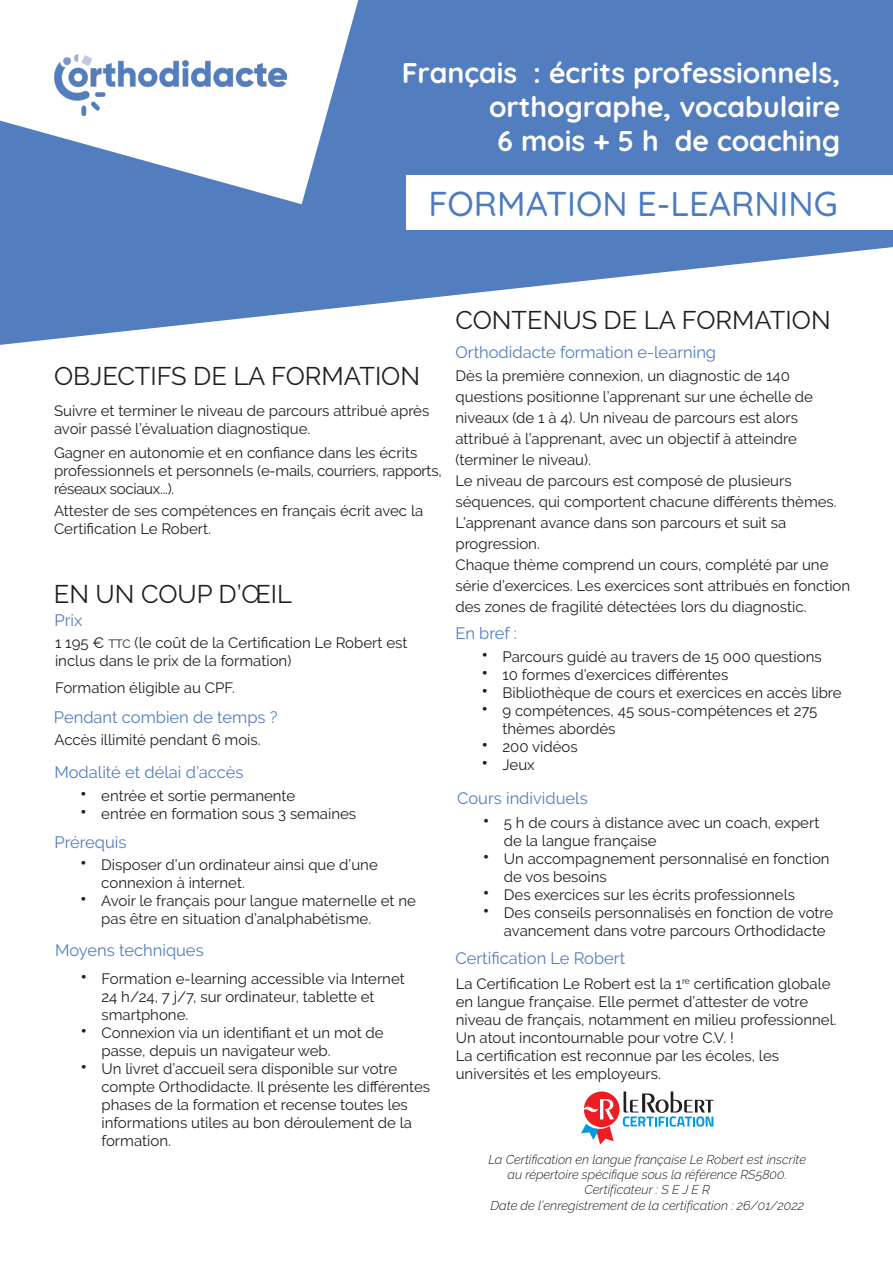
<style>
.page{position:relative;width:893px;height:1263px;background:#fff}
.page>*{position:absolute;margin:0;border:0;box-sizing:border-box;transform-origin:0 0}
.t1{font:500 34.5px "Quicksand";color:#4b7cbf}
.t2{font:700 28.5px/34.2px "Quicksand";color:#fff;text-align:justify}
.t3{font:25.5px "Raleway";color:#231f20}
.t4{font:16.5px "Raleway";color:#527dbf}
.sous_paragraphe{font:15px/18px "Raleway";color:#231f20}
.sous_paragraphe-2{font:italic 300 12.75px/15.3px "Raleway";color:#231f20;text-align:center}
.s1{font-size:12px}
.s2{font-size:21px}
</style>
<div class="page">
<svg style="left:0;top:0;width:893px;height:345px;fill:#527dbf"></svg>
<div style="left:407px;top:175px;width:486px;height:55px;background:#fff"></div>
<svg style="left:0;top:0;width:358px;height:204px"></svg>
<img style="left:54px;top:55px;width:232px;height:61px">
<svg style="left:581px;top:1091px;width:132px;height:53px"></svg>
<p class="t2" style="left:489px;top:52px;width:353px;text-indent:-87px">Français : écrits professionnels, orthographe, vocabulaire 6 mois + 5 h de coaching</p>
<p class="t1" style="left:428px;top:177px;width:411px">FORMATION E-LEARNING</p>
<p class="t3" style="left:455px;top:305px;width:377px">CONTENUS DE LA FORMATION</p>
<p class="t3" style="left:54px;top:361px;width:368px">OBJECTIFS DE LA FORMATION</p>
<p class="sous_paragraphe" style="left:54px;top:402px;width:377px">Suivre et terminer le niveau de parcours attribué après avoir passé l’évaluation diagnostique.</p>
<p class="sous_paragraphe" style="left:54px;top:443px;width:389px">Gagner en autonomie et en confiance dans les écrits professionnels et personnels (e-mails, courriers, rapports, réseaux sociaux...).</p>
<p class="sous_paragraphe" style="left:54px;top:502px;width:371px">Attester de ses compétences en français écrit avec la<br>Certification Le Robert.</p>
<p class="t3" style="left:54px;top:579px;width:240px">EN UN COUP D’ŒIL</p>
<p class="t4" style="left:54px;top:610px;width:29px">Prix</p>
<p class="sous_paragraphe" style="left:55px;top:634px;width:354px">1 195 € <span class="s1">TTC</span> (le coût de la Certification Le Robert est inclus dans le prix de la formation)</p>
<p class="sous_paragraphe" style="left:55px;top:679px;width:181px">Formation éligible au CPF.</p>
<p class="t4" style="left:54px;top:708px;width:225px">Pendant combien de temps ?</p>
<p class="sous_paragraphe" style="left:54px;top:731px;width:208px">Accès illimité pendant 6 mois.</p>
<p class="t4" style="left:54px;top:763px;width:191px">Modalité et délai d’accès</p>
<p class="sous_paragraphe" style="left:80px;top:787px;width:217px"><span class="s2">•</span> entrée et sortie permanente</p>
<p class="sous_paragraphe" style="left:80px;top:805px;width:278px"><span class="s2">•</span> entrée en formation sous 3 semaines</p>
<p class="t4" style="left:54px;top:833px;width:73px">Prérequis</p>
<p class="sous_paragraphe" style="left:101px;top:856px;width:278px;text-indent:-21px"><span class="s2">•</span> Disposer d’un ordinateur ainsi que d’une connexion à internet.</p>
<p class="sous_paragraphe" style="left:101px;top:892px;width:316px;text-indent:-21px"><span class="s2">•</span> Avoir le français pour langue maternelle et ne pas être en situation d’analphabétisme.</p>
<p class="t4" style="left:55px;top:941px;width:150px">Moyens techniques</p>
<p class="sous_paragraphe" style="left:101px;top:970px;width:305px;text-indent:-21px"><span class="s2">•</span> Formation e-learning accessible via Internet<br>24 h/24, 7 j/7, sur ordinateur, tablette et smartphone.</p>
<p class="sous_paragraphe" style="left:101px;top:1024px;width:284px;text-indent:-21px"><span class="s2">•</span> Connexion via un identifiant et un mot de passe, depuis un navigateur web.</p>
<p class="sous_paragraphe" style="left:101px;top:1060px;width:330px;text-indent:-21px"><span class="s2">•</span> Un livret d’accueil sera disponible sur votre compte Orthodidacte. Il présente les différentes phases de la formation et recense toutes les informations utiles au bon déroulement de la formation.</p>
<p class="t4" style="left:455px;top:342px;width:262px">Orthodidacte formation e-learning</p>
<p class="sous_paragraphe" style="left:455px;top:365px;width:359px;line-height:21px">Dès la première connexion, un diagnostic de 140 questions positionne l’apprenant sur une échelle de niveaux (de 1 à 4). Un niveau de parcours est alors attribué à l’apprenant, avec un objectif à atteindre (terminer le niveau).</p>
<p class="sous_paragraphe" style="left:455px;top:470px;width:383px;line-height:21px">Le niveau de parcours est composé de plusieurs séquences, qui comportent chacune différents thèmes.</p>
<p class="sous_paragraphe" style="left:455px;top:512px;width:332px;line-height:21px">L’apprenant avance dans son parcours et suit sa progression.</p>
<p class="sous_paragraphe" style="left:455px;top:554px;width:396px;line-height:21px">Chaque thème comprend un cours, complété par une série d’exercices. Les exercices sont attribués en fonction des zones de fragilité détectées lors du diagnostic.</p>
<p class="sous_paragraphe" style="left:481px;top:648px;width:342px"><span class="s2">•</span> Parcours guidé au travers de 15 000 questions</p>
<p class="sous_paragraphe" style="left:481px;top:666px;width:249px"><span class="s2">•</span> 10 formes d’exercices différentes</p>
<p class="sous_paragraphe" style="left:481px;top:684px;width:362px"><span class="s2">•</span> Bibliothèque de cours et exercices en accès libre</p>
<p class="sous_paragraphe" style="left:502px;top:702px;width:316px;text-indent:-21px"><span class="s2">•</span> 9 compétences, 45 sous-compétences et 275 thèmes abordés</p>
<p class="sous_paragraphe" style="left:481px;top:738px;width:98px"><span class="s2">•</span> 200 vidéos</p>
<p class="sous_paragraphe" style="left:481px;top:756px;width:55px"><span class="s2">•</span> Jeux</p>
<p class="t4" style="left:455px;top:623px;width:63px">En bref :</p>
<p class="t4" style="left:457px;top:789px;width:132px">Cours individuels</p>
<p class="sous_paragraphe" style="left:504px;top:813px;width:317px;text-indent:-21px"><span class="s2">•</span> 5 h de cours à distance avec un coach, expert de la langue française</p>
<p class="sous_paragraphe" style="left:504px;top:849px;width:327px;text-indent:-21px"><span class="s2">•</span> Un accompagnement personnalisé en fonction de vos besoins</p>
<p class="sous_paragraphe" style="left:483px;top:885px;width:314px"><span class="s2">•</span> Des exercices sur les écrits professionnels</p>
<p class="sous_paragraphe" style="left:504px;top:903px;width:331px;text-indent:-21px"><span class="s2">•</span> Des conseils personnalisés en fonction de votre avancement dans votre parcours Orthodidacte</p>
<p class="t4" style="left:455px;top:948px;width:171px">Certification Le Robert</p>
<p class="sous_paragraphe" style="left:456px;top:974px;width:382px">La Certification Le Robert est la 1<sup>re</sup> certification globale en langue française. Elle permet d’attester de votre niveau de français, notamment en milieu professionnel.<br>Un atout incontournable pour votre C.V. !<br>La certification est reconnue par les écoles, les universités et les employeurs.</p>
<p class="sous_paragraphe-2" style="left:488px;top:1151px;width:319px">La Certification en langue française Le Robert est inscrite au répertoire spécifique sous la référence RS5800.<br>Certificateur : S E J E R<br>Date de l’enregistrement de la certification : 26/01/2022</p>
</div>
